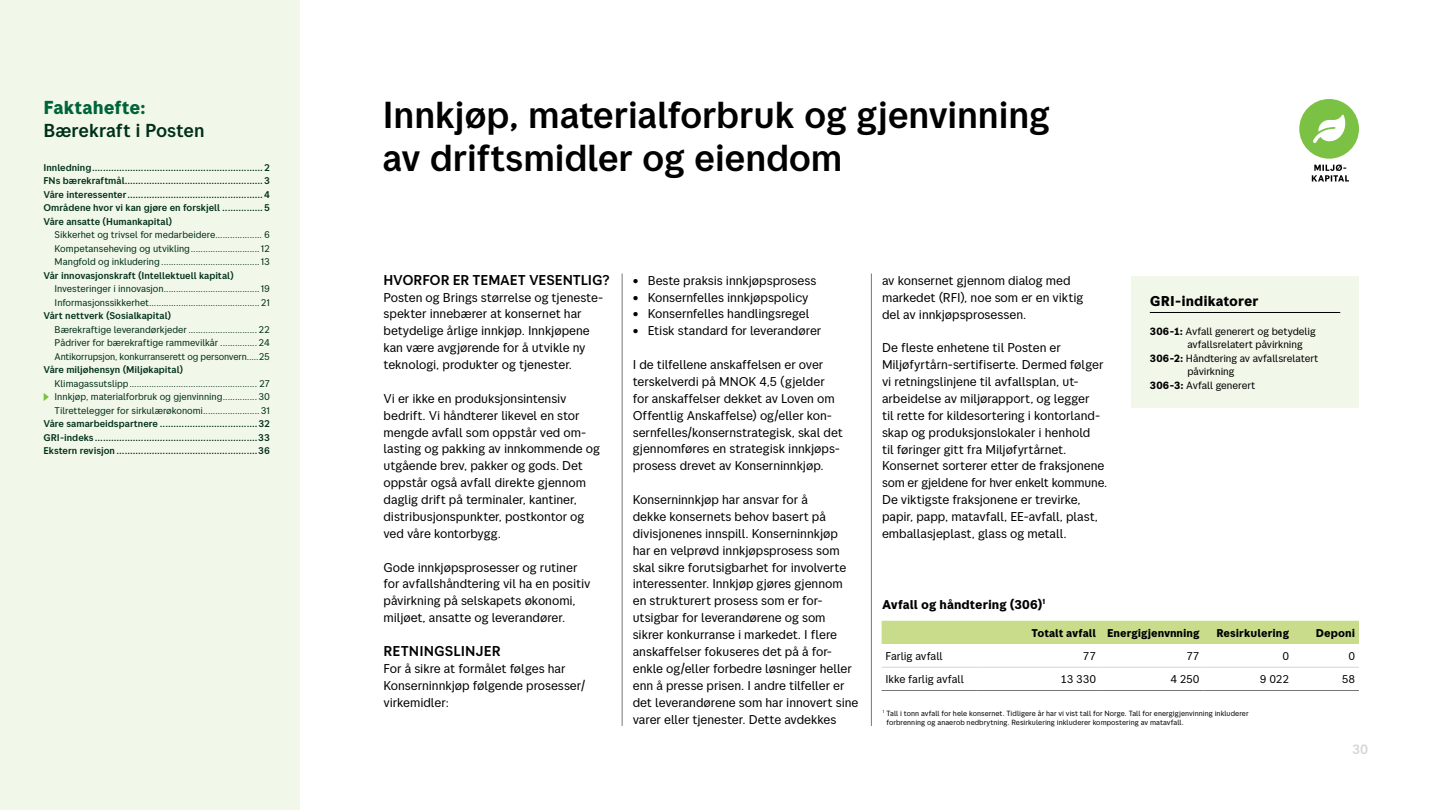
<style>
.page{position:relative;width:1440px;height:810px;background:#fff}
.page>*{position:absolute;margin:0;border:0;box-sizing:border-box;transform-origin:0 0}
.t1{font:500 37.5px/42.8px "Posten Sans";letter-spacing:-.01em;color:#000}
.t2{font:500 18.75px "Posten Sans";letter-spacing:-.01em;color:#002f19}
.t3{font:700 18.75px "Posten Sans";color:#00643a}
.t4{font:500 14.25px "Posten Sans";letter-spacing:-.005em;color:#000}
.t5{font:700 14.25px "Posten Sans";color:#000}
.t6{font:500 13.5px "Posten Sans";color:#d6d6d6}
.t7{font:12.75px/16.9px "Posten Sans";letter-spacing:-.005em;color:#000}
.t8{font:700 12.75px "Posten Sans";letter-spacing:.005em;color:#000}
.t9{font:11.25px "Posten Sans";letter-spacing:-.01em;color:#000}
.t10{font:700 11.25px "Posten Sans";color:#000}
.t11{font:10.5px "Posten Sans";letter-spacing:-.01em;color:#000}
.t12{font:9.75px/13.5px "Posten Sans";letter-spacing:-.01em;color:#002f19;text-align:justify}
.t13{font:500 9.75px/13.5px "Posten Sans";color:#002f19;text-align:justify}
.t14{font:7.5px/9px "Posten Sans";letter-spacing:.005em;color:#000}
.s1{font-weight:700}
</style>
<div class="page">
<div style="left:0;top:0;width:300px;height:810px;background:#f1f7e9"></div>
<hr style="left:622px;top:274px;width:1px;height:452px;background:#767676">
<hr style="left:871px;top:274px;width:1px;height:452px;background:#767676">
<div style="left:1131px;top:276px;width:228px;height:132px;background:#f1f7e9"></div>
<hr style="left:1150px;top:312px;width:190px;height:1px;background:#000">
<div style="left:882px;top:621px;width:477px;height:23px;background:#c8dc8c"></div>
<hr style="left:882px;top:690px;width:95px;height:1px;background:#767676">
<hr style="left:977px;top:690px;width:123px;height:1px;background:#767676">
<hr style="left:1100px;top:690px;width:103px;height:1px;background:#767676">
<hr style="left:1203px;top:690px;width:90px;height:1px;background:#767676">
<hr style="left:1293px;top:690px;width:66px;height:1px;background:#767676">
<hr style="left:882px;top:667px;width:95px;height:1px;background:#d6d6d6">
<hr style="left:977px;top:667px;width:123px;height:1px;background:#d6d6d6">
<hr style="left:1100px;top:667px;width:103px;height:1px;background:#d6d6d6">
<hr style="left:1203px;top:667px;width:90px;height:1px;background:#d6d6d6">
<hr style="left:1293px;top:667px;width:66px;height:1px;background:#d6d6d6">
<svg style="left:44px;top:393px;width:5px;height:8px"></svg>
<div style="left:1299px;top:99px;width:60px;height:60px;background:#7bc144;border-radius:50%"></div>
<svg style="left:1313px;top:114px;width:32px;height:29px"></svg>
<svg style="left:1312px;top:164px;width:37px;height:18px"></svg>
<h2 class="t3" style="left:43px;top:96px;width:104px">Faktahefte:</h2>
<h2 class="t2" style="left:43px;top:119px;width:163px">Bærekraft i Posten</h2>
<p class="t13" style="left:43px;top:160px;width:228px">Innledning...............................................................2<br>FNs bærekraftmål...................................................3<br>Våre interessenter..................................................4<br>Områdene hvor vi kan gjøre en forskjell ...............5<br>Våre ansatte (Humankapital)</p>
<p class="t12" style="left:55px;top:228px;width:217px">Sikkerhet og trivsel for medarbeidere................... 6<br>Kompetanseheving og utvikling............................12<br>Mangfold og inkludering........................................13</p>
<p class="t13" style="left:43px;top:268px;width:192px">Vår innovasjonskraft (Intellektuell kapital)</p>
<p class="t12" style="left:55px;top:282px;width:217px">Investeringer i innovasjon.......................................19<br>Informasjonssikkerhet.............................................21</p>
<p class="t13" style="left:43px;top:309px;width:129px">Vårt nettverk (Sosialkapital)</p>
<p class="t12" style="left:55px;top:322px;width:217px">Bærekraftige leverandørkjeder............................22<br>Pådriver for bærekraftige rammevilkår ............... 24<br>Antikorrupsjon, konkurranserett og personvern.....25</p>
<p class="t13" style="left:43px;top:363px;width:141px">Våre miljøhensyn (Miljøkapital)</p>
<p class="t12" style="left:55px;top:376px;width:217px">Klimagassutslipp.................................................... 27<br>Innkjøp, materialforbruk og gjenvinning..............30<br>Tilrettelegger for sirkulærøkonomi.......................31</p>
<p class="t13" style="left:43px;top:417px;width:228px">Våre samarbeidspartnere ....................................32<br>GRI-indeks............................................................33<br>Ekstern revisjon ....................................................36</p>
<h1 class="t1" style="left:382px;top:93px;width:669px">Innkjøp, materialforbruk og gjenvinning av driftsmidler og eiendom</h1>
<p class="t4" style="left:384px;top:271px;width:228px">HVORFOR ER TEMAET VESENTLIG?</p>
<p class="t7" style="left:384px;top:288px;width:221px">Posten og Brings størrelse og tjeneste&shy;spekter innebærer at konsernet har betydelige årlige innkjøp. Innkjøpene kan være avgjørende for å utvikle ny teknologi, produkter og tjenester.</p>
<p class="t7" style="left:384px;top:390px;width:218px">Vi er ikke en produksjonsintensiv bedrift. Vi håndterer likevel en stor mengde avfall som oppstår ved om&shy;lasting og pakking av innkommende og utgående brev, pakker og gods. Det oppstår også avfall direkte gjennom daglig drift på terminaler, kantiner, distribusjonspunkter, postkontor og ved våre kontorbygg.</p>
<p class="t7" style="left:384px;top:559px;width:208px">Gode innkjøpsprosesser og rutiner for avfallshåndtering vil ha en positiv påvirkning på selskapets økonomi, miljøet, ansatte og leverandører.</p>
<p class="t4" style="left:384px;top:642px;width:119px">RETNINGSLINJER</p>
<p class="t7" style="left:384px;top:660px;width:203px">For å sikre at formålet følges har<br>Konserninnkjøp følgende prosesser/ virkemidler:</p>
<p class="t7" style="left:633px;top:272px;width:185px">• Beste praksis innkjøpsprosess</p>
<p class="t7" style="left:633px;top:288px;width:177px">• Konsernfelles innkjøpspolicy</p>
<p class="t7" style="left:633px;top:305px;width:178px">• Konsernfelles handlingsregel</p>
<p class="t7" style="left:633px;top:322px;width:190px">• Etisk standard for leverandører</p>
<p class="t7" style="left:633px;top:356px;width:212px">I de tilfellene anskaffelsen er over terskelverdi på MNOK 4,5 (gjelder for anskaffelser dekket av Loven om Offentlig Anskaffelse) og/eller kon&shy;sernfelles/konsernstrategisk, skal det gjennomføres en strategisk innkjøps&shy;prosess drevet av Konserninnkjøp.</p>
<p class="t7" style="left:633px;top:491px;width:227px">Konserninnkjøp har ansvar for å<br>dekke konsernets behov basert på divisjonenes innspill. Konserninnkjøp har en velprøvd innkjøpsprosess som skal sikre forutsigbarhet for involverte interessenter. Innkjøp gjøres gjennom en strukturert prosess som er for&shy;utsigbar for leverandørene og som sikrer konkurranse i markedet. I flere anskaffelser fokuseres det på å for-- enkle og/eller forbedre løsninger heller enn å presse prisen. I andre tilfeller er det leverandørene som har innovert sine varer eller tjenester. Dette avdekkes</p>
<p class="t7" style="left:882px;top:272px;width:203px">av konsernet gjennom dialog med markedet (RFI), noe som er en viktig del av innkjøpsprosessen.</p>
<p class="t7" style="left:882px;top:339px;width:227px">De fleste enhetene til Posten er Miljøfyrtårn-sertifiserte. Dermed følger vi retningslinjene til avfallsplan, ut&shy;arbeidelse av miljørapport, og legger<br>til rette for kildesortering i kontorland&shy;skap og produksjonslokaler i henhold<br>til føringer gitt fra Miljøfyrtårnet.<br>Konsernet sorterer etter de fraksjonene som er gjeldene for hver enkelt kommune.<br>De viktigste fraksjonene er trevirke, papir, papp, matavfall, EE-avfall, plast, emballasjeplast, glass og metall.</p>
<p class="t8" style="left:882px;top:597px;width:165px">Avfall og håndtering (306)<sup>1</sup></p>
<p class="t5" style="left:1150px;top:293px;width:110px">GRI-indikatorer</p>
<p class="t11" style="left:1150px;top:325px;width:167px"><span class="s1">306-1:</span> Avfall generert og betydelig</p>
<p class="t11" style="left:1187px;top:338px;width:117px">avfallsrelatert påvirkning</p>
<p class="t11" style="left:1150px;top:352px;width:170px"><span class="s1">306-2:</span> Håndtering av avfallsrelatert</p>
<p class="t11" style="left:1187px;top:365px;width:49px">påvirkning</p>
<p class="t11" style="left:1150px;top:379px;width:107px"><span class="s1">306-3:</span> Avfall generert</p>
<p class="t10" style="left:1032px;top:626px;width:170px">Totalt avfall Energigjenvnning</p>
<p class="t10" style="left:1216px;top:626px;width:74px">Resirkulering</p>
<p class="t10" style="left:1316px;top:626px;width:41px">Deponi</p>
<p class="t9" style="left:885px;top:649px;width:59px">Farlig avfall</p>
<p class="t9" style="left:1083px;top:649px;width:15px">77</p>
<p class="t9" style="left:1186px;top:649px;width:15px">77</p>
<p class="t9" style="left:1282px;top:649px;width:8px">0</p>
<p class="t9" style="left:1348px;top:649px;width:8px">0</p>
<p class="t9" style="left:885px;top:673px;width:80px">Ikke farlig avfall</p>
<p class="t9" style="left:1060px;top:673px;width:37px">13 330</p>
<p class="t9" style="left:1170px;top:673px;width:31px">4 250</p>
<p class="t9" style="left:1260px;top:673px;width:31px">9 022</p>
<p class="t9" style="left:1342px;top:673px;width:15px">58</p>
<p class="t14" style="left:886px;top:709px;width:364px;text-indent:-4px"><sup>1</sup> Tall i tonn avfall for hele konsernet. Tidligere år har vi vist tall for Norge. Tall for energigjenvinning inkluderer forbrenning og anaerob nedbrytning. Resirkulering inkluderer kompostering av matavfall.</p>
<p class="t6" style="left:1352px;top:742px;width:18px">30</p>
</div>
